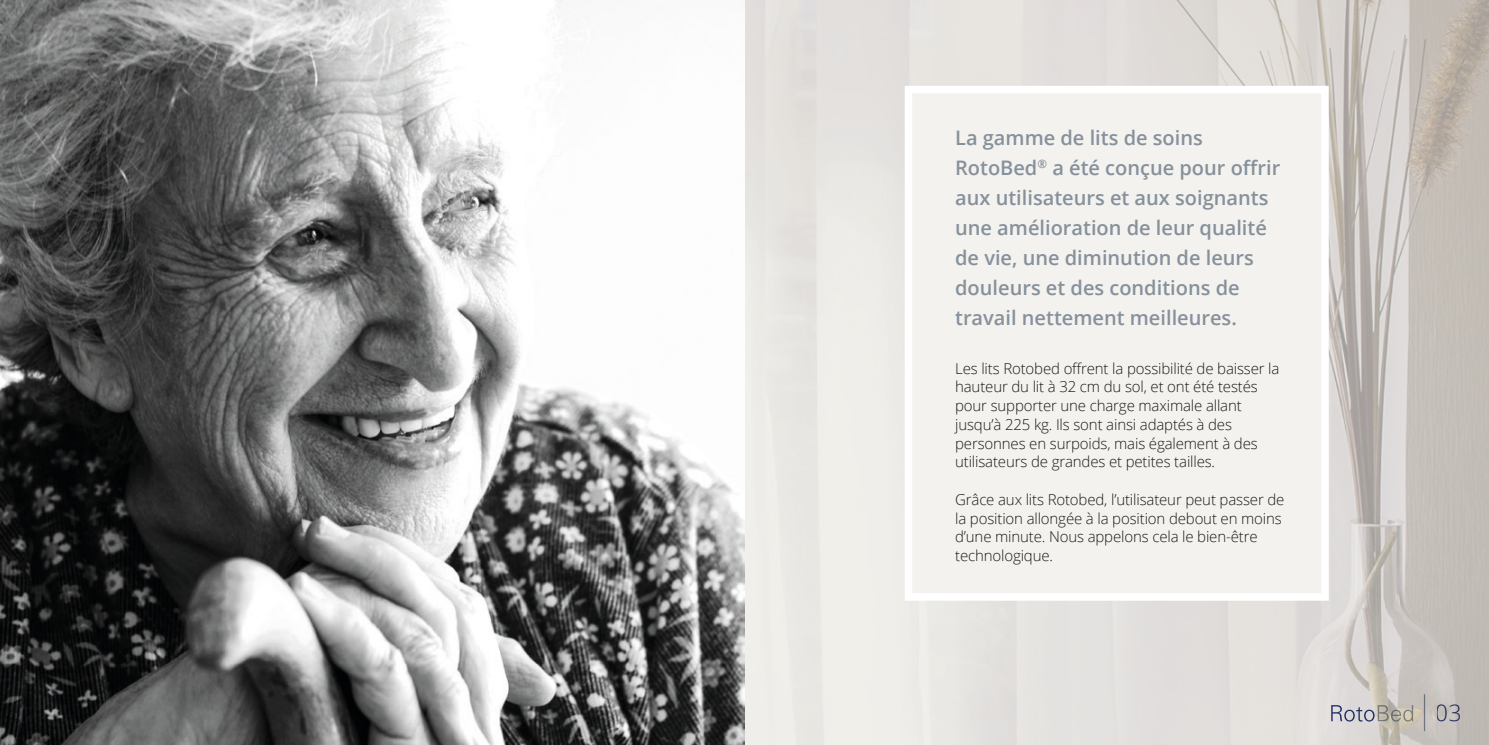
<style>
.page{position:relative;width:1489px;height:745px;background:#fff}
.page>*{position:absolute;margin:0;border:0;box-sizing:border-box;transform-origin:0 0}
.t1{font:300 22.5px "Open Sans";color:#253777}
.t2{font:600 20px/30px "Open Sans";color:#8d99a8}
.t3{font:300 15px/18.8px "Open Sans";letter-spacing:-.01em;color:#1d1d1b}
</style>
<div class="page">
<img style="left:0;top:0;width:1488px;height:744px">
<div style="left:904px;top:86px;width:424px;height:514px;background:#f3f2ee;border:8px solid #fff"></div>
<svg style="left:1331px;top:704px;width:81px;height:17px"></svg>
<hr style="left:1423px;top:693px;width:1px;height:37px;background:#8d99a8">
<h2 class="t2" style="left:955px;top:122px;width:326px">La gamme de lits de soins<br>RotoBed<sup>®</sup> a été conçue pour offrir aux utilisateurs et aux soignants une amélioration de leur qualité de vie, une diminution de leurs douleurs et des conditions de travail nettement meilleures.</h2>
<p class="t3" style="left:955px;top:358px;width:326px">Les lits Rotobed offrent la possibilité de baisser la hauteur du lit à 32 cm du sol, et ont été testés pour supporter une charge maximale allant jusqu’à 225 kg. Ils sont ainsi adaptés à des personnes en surpoids, mais également à des utilisateurs de grandes et petites tailles.</p>
<p class="t3" style="left:955px;top:489px;width:331px">Grâce aux lits Rotobed, l’utilisateur peut passer de la position allongée à la position debout en moins d’une minute. Nous appelons cela le bien-être technologique.</p>
<h1 class="t1" style="left:1435px;top:697px;width:27px">03</h1>
</div>
